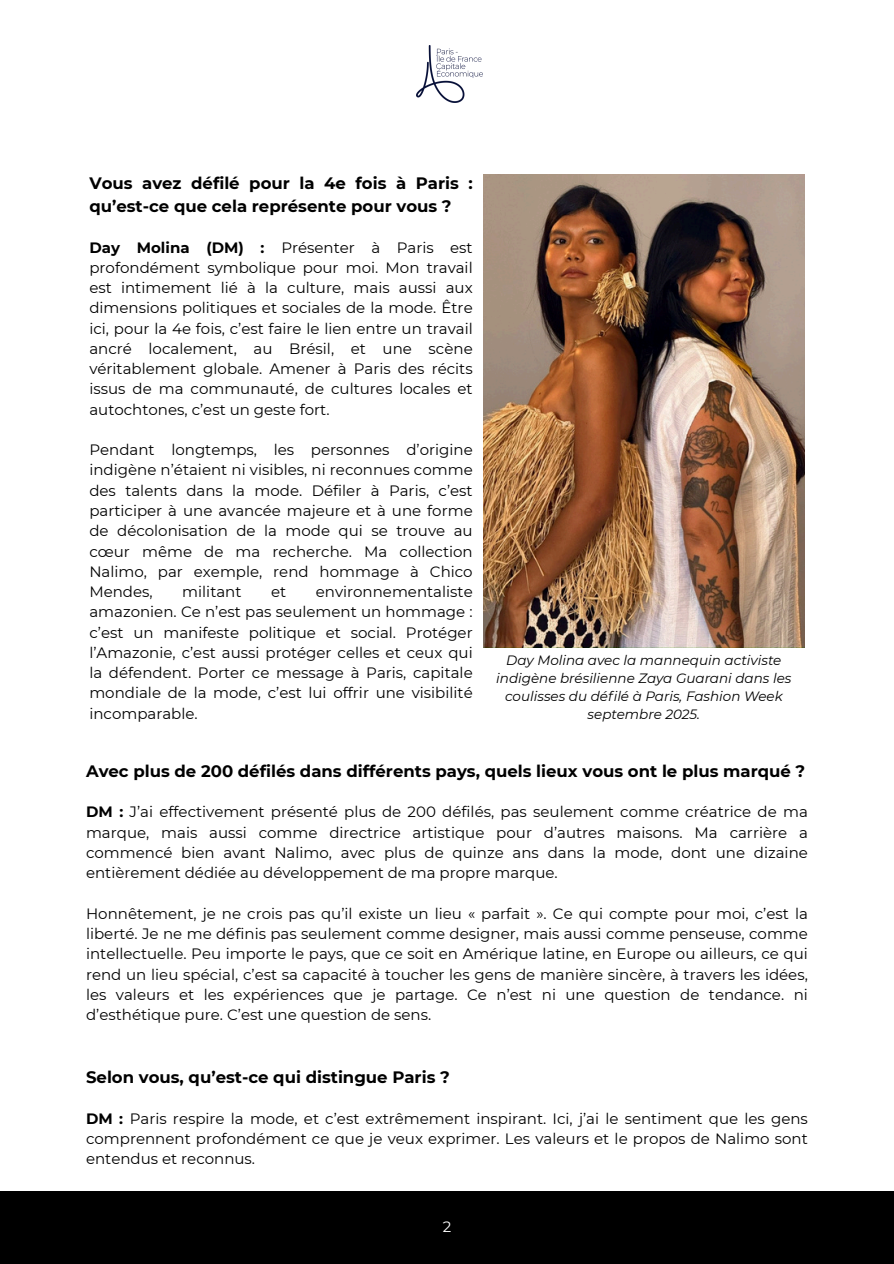
<style>
.page{position:relative;width:894px;height:1264px;background:#fff}
.page>*{position:absolute;margin:0;border:0;box-sizing:border-box;transform-origin:0 0}
.t1{font:700 16.5px/22.5px "Montserrat";color:#000}
.t2{font:15px/20.2px "Montserrat";color:#000;text-align:justify}
.t3{font:15px "Montserrat";color:#fff}
.t4{font:italic 13.5px/18px "Montserrat";color:#000;text-align:center}
.s1{font-weight:700}
</style>
<div class="page">
<div style="left:0;top:1191px;width:893px;height:72px;background:#000"></div>
<img style="left:416px;top:45px;width:66px;height:58px">
<img style="left:483px;top:174px;width:321px;height:474px">
<p class="t1" style="left:89px;top:172px;width:385px">Vous avez défilé pour la 4e fois à Paris : qu’est-ce que cela représente pour vous ?</p>
<p class="t2" style="left:89px;top:237px;width:385px"><span class="s1">Day Molina (DM) :</span> Présenter à Paris est profondément symbolique pour moi. Mon travail est intimement lié à la culture, mais aussi aux dimensions politiques et sociales de la mode. Être ici, pour la 4e fois, c’est faire le lien entre un travail ancré localement, au Brésil, et une scène véritablement globale. Amener à Paris des récits issus de ma communauté, de cultures locales et autochtones, c’est un geste fort.</p>
<p class="t2" style="left:89px;top:439px;width:385px">Pendant longtemps, les personnes d’origine indigène n’étaient ni visibles, ni reconnues comme des talents dans la mode. Défiler à Paris, c’est participer à une avancée majeure et à une forme de décolonisation de la mode qui se trouve au cœur même de ma recherche. Ma collection Nalimo, par exemple, rend hommage à Chico Mendes,</p>
<p class="t2" style="left:89px;top:581px;width:385px;text-indent:226px">environnementaliste amazonien. Ce n’est pas seulement un hommage : c’est un manifeste politique et social. Protéger l’Amazonie, c’est aussi protéger celles et ceux qui la défendent. Porter ce message à Paris, capitale mondiale de la mode, c’est lui offrir une visibilité incomparable.</p>
<p class="t2" style="left:182px;top:581px;width:61px">militant</p>
<p class="t2" style="left:271px;top:581px;width:17px">et</p>
<p class="t4" style="left:496px;top:651px;width:297px">Day Molina avec la mannequin activiste indigène brésilienne Zaya Guarani dans les coulisses du défilé à Paris, Fashion Week septembre 2025.</p>
<p class="t1" style="left:86px;top:759px;width:720px">Avec plus de 200 défilés dans différents pays, quels lieux vous ont le plus marqué ?</p>
<p class="t2" style="left:86px;top:801px;width:723px"><span class="s1">DM :</span> J’ai effectivement présenté plus de 200 défilés, pas seulement comme créatrice de ma marque, mais aussi comme directrice artistique pour d’autres maisons. Ma carrière a commencé bien avant Nalimo, avec plus de quinze ans dans la mode, dont une dizaine entièrement dédiée au développement de ma propre marque.</p>
<p class="t2" style="left:86px;top:903px;width:723px">Honnêtement, je ne crois pas qu’il existe un lieu « parfait ». Ce qui compte pour moi, c’est la liberté. Je ne me définis pas seulement comme designer, mais aussi comme penseuse, comme intellectuelle. Peu importe le pays, que ce soit en Amérique latine, en Europe ou ailleurs, ce qui rend un lieu spécial, c’est sa capacité à toucher les gens de manière sincère, à travers les idées, les valeurs et les expériences que je partage. Ce n’est ni une question de tendance. ni d’esthétique pure. C’est une question de sens.</p>
<p class="t1" style="left:86px;top:1065px;width:365px">Selon vous, qu’est-ce qui distingue Paris ?</p>
<p class="t2" style="left:86px;top:1108px;width:723px"><span class="s1">DM :</span> Paris respire la mode, et c’est extrêmement inspirant. Ici, j’ai le sentiment que les gens comprennent profondément ce que je veux exprimer. Les valeurs et le propos de Nalimo sont entendus et reconnus.</p>
<p class="t3" style="left:442px;top:1217px;width:10px">2</p>
</div>
